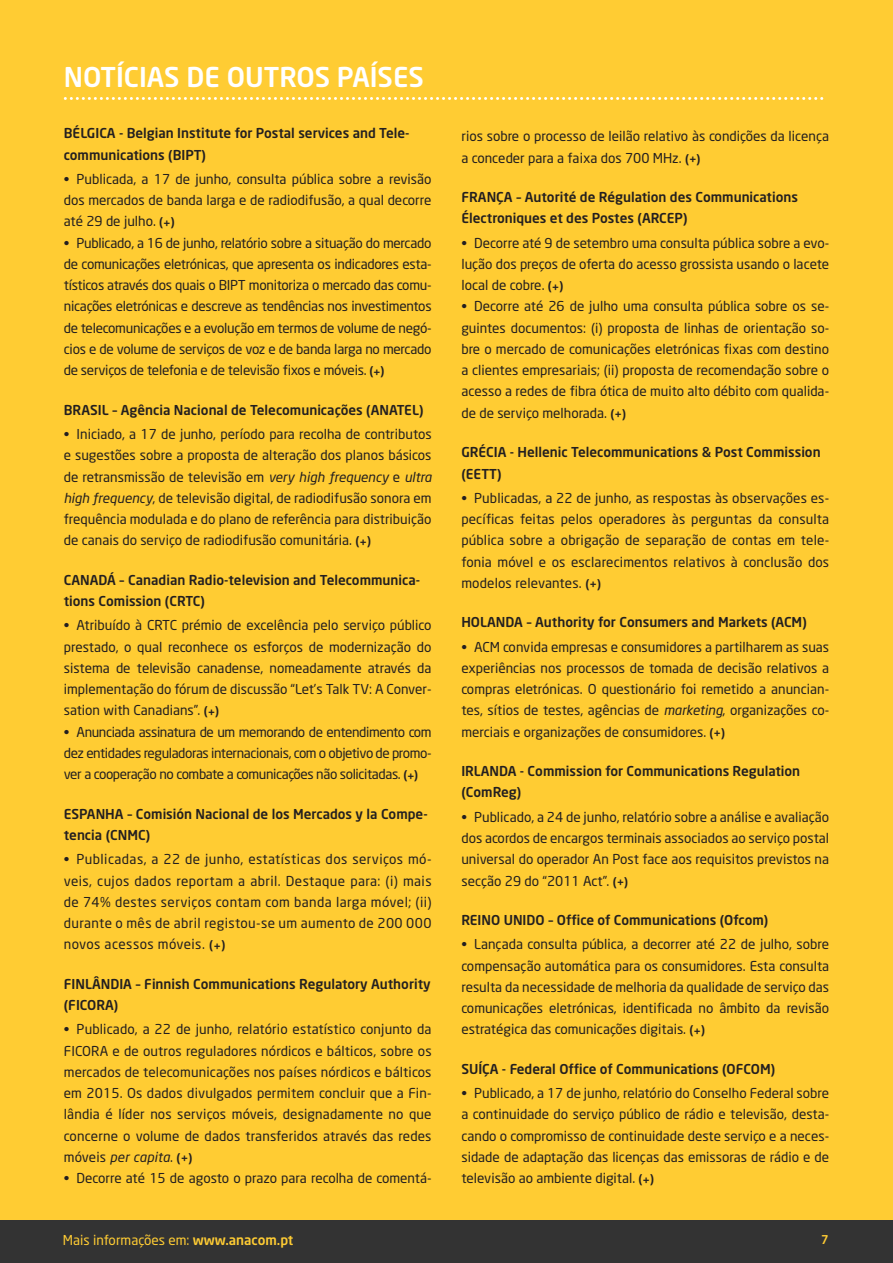
<style>
.page{position:relative;width:893px;height:1263px;background:#fff}
.page>*{position:absolute;margin:0;border:0;box-sizing:border-box;transform-origin:0 0}
.t1{font:500 27px "Neo Sans";color:#fff}
.t2{font:13.5px/21.3px "Neo Sans";color:#231f20;text-align:justify}
.t3{font:500 13.5px/21.3px "Neo Sans";color:#231f20}
.t4{font:13.5px "Neo Sans";color:#fc3}
.t5{font:500 12px "Neo Sans";color:#fc3}
.s1{font-weight:500;font-size:12px}
.s2{font-style:italic}
.s3{font-weight:500}
</style>
<div class="page">
<div style="left:0;top:0;width:893px;height:1220px;background:#fc3"></div>
<svg style="left:65px;top:97px;width:759px;height:3px"></svg>
<div style="left:0;top:1220px;width:893px;height:43px;background:#333"></div>
<h1 class="t1" style="left:64px;top:60px;width:362px">NOTÍCIAS DE OUTROS PAÍSES</h1>
<p class="t3" style="left:64px;top:122px;width:347px">BÉLGICA - Belgian Institute for Postal services and Tele&shy;communications (BIPT)</p>
<p class="t2" style="left:64px;top:168px;width:369px">• Publicada, a 17 de junho, consulta pública sobre a revisão dos mercados de banda larga e de radiodifusão, a qual decorre até 29 de julho. <span class="s1">(</span><sub>+</sub><span class="s1">)</span></p>
<p class="t2" style="left:64px;top:232px;width:369px">• Publicado, a 16 de junho, relatório sobre a situação do mercado de comunicações eletrónicas, que apresenta os indicadores esta&shy;tísticos através dos quais o BIPT monitoriza o mercado das comu&shy;nicações eletrónicas e descreve as tendências nos investimentos de telecomunicações e a evolução em termos de volume de negó&shy;cios e de volume de serviços de voz e de banda larga no mercado de serviços de telefonia e de televisão fixos e móveis. <span class="s1">(</span><sub>+</sub><span class="s1">)</span></p>
<p class="t3" style="left:64px;top:399px;width:361px">BRASIL – Agência Nacional de Telecomunicações (ANATEL)</p>
<p class="t2" style="left:64px;top:423px;width:369px">• Iniciado, a 17 de junho, período para recolha de contributos e sugestões sobre a proposta de alteração dos planos básicos de retransmissão de televisão em <span class="s2">very high frequency</span> e <span class="s2">ultra high frequency</span>, de televisão digital, de radiodifusão sonora em frequência modulada e do plano de referência para distribuição de canais do serviço de radiodifusão comunitária. <span class="s1">(</span><sub>+</sub><span class="s1">)</span></p>
<p class="t3" style="left:64px;top:569px;width:358px">CANADÁ – Canadian Radio-television and Telecommunica&shy;tions Comission (CRTC)</p>
<p class="t2" style="left:64px;top:614px;width:369px">• Atribuído à CRTC prémio de excelência pelo serviço público prestado, o qual reconhece os esforços de modernização do sistema de televisão canadense, nomeadamente através da implementação do fórum de discussão “Let’s Talk TV: A Conver&shy;sation with Canadians”. <span class="s1">(</span><sub>+</sub><span class="s1">)</span></p>
<p class="t2" style="left:64px;top:721px;width:369px">• Anunciada assinatura de um memorando de entendimento com dez entidades reguladoras internacionais, com o objetivo de promo&shy;ver a cooperação no combate a comunicações não solicitadas. <span class="s1">(</span><sub>+</sub><span class="s1">)</span></p>
<p class="t3" style="left:64px;top:803px;width:365px">ESPANHA – Comisión Nacional de los Mercados y la Compe&shy;tencia (CNMC)</p>
<p class="t2" style="left:64px;top:848px;width:369px">• Publicadas, a 22 de junho, estatísticas dos serviços mó&shy;veis, cujos dados reportam a abril. Destaque para: (i) mais de 74% destes serviços contam com banda larga móvel; (ii) durante o mês de abril registou-se um aumento de 200 000 novos acessos móveis. <span class="s1">(</span><sub>+</sub><span class="s1">)</span></p>
<p class="t3" style="left:64px;top:973px;width:368px">FINLÂNDIA – Finnish Communications Regulatory Authority (FICORA)</p>
<p class="t2" style="left:64px;top:1018px;width:369px">• Publicado, a 22 de junho, relatório estatístico conjunto da FICORA e de outros reguladores nórdicos e bálticos, sobre os mercados de telecomunicações nos países nórdicos e bálticos em 2015. Os dados divulgados permitem concluir que a Fin&shy;lândia é líder nos serviços móveis, designadamente no que concerne o volume de dados transferidos através das redes móveis <span class="s2">per capita</span>. <span class="s1">(</span><sub>+</sub><span class="s1">)</span></p>
<p class="t2" style="left:64px;top:1167px;width:369px">• Decorre até 15 de agosto o prazo para recolha de comentá-</p>
<p class="t2" style="left:461px;top:126px;width:369px">rios sobre o processo de leilão relativo às condições da licença a conceder para a faixa dos 700 MHz. <span class="s1">(</span><sub>+</sub><span class="s1">)</span></p>
<p class="t3" style="left:461px;top:186px;width:338px">FRANÇA – Autorité de Régulation des Communications<br>Électroniques et des Postes (ARCEP)</p>
<p class="t2" style="left:461px;top:232px;width:369px">• Decorre até 9 de setembro uma consulta pública sobre a evo&shy;lução dos preços de oferta do acesso grossista usando o lacete local de cobre. <span class="s1">(</span><sub>+</sub><span class="s1">)</span></p>
<p class="t2" style="left:461px;top:296px;width:369px">• Decorre até 26 de julho uma consulta pública sobre os se&shy;guintes documentos: (i) proposta de linhas de orientação so&shy;bre o mercado de comunicações eletrónicas fixas com destino a clientes empresariais; (ii) proposta de recomendação sobre o acesso a redes de fibra ótica de muito alto débito com qualida&shy;de de serviço melhorada. <span class="s1">(</span><sub>+</sub><span class="s1">)</span></p>
<p class="t3" style="left:461px;top:441px;width:361px">GRÉCIA - Hellenic Telecommunications &amp; Post Commission (EETT)</p>
<p class="t2" style="left:461px;top:487px;width:369px">• Publicadas, a 22 de junho, as respostas às observações es&shy;pecíficas feitas pelos operadores às perguntas da consulta pública sobre a obrigação de separação de contas em tele&shy;fonia móvel e os esclarecimentos relativos à conclusão dos modelos relevantes. <span class="s1">(</span><sub>+</sub><span class="s1">)</span></p>
<p class="t3" style="left:461px;top:611px;width:347px">HOLANDA – Authority for Consumers and Markets (ACM)</p>
<p class="t2" style="left:461px;top:636px;width:369px">• ACM convida empresas e consumidores a partilharem as suas experiências nos processos de tomada de decisão relativos a compras eletrónicas. O questionário foi remetido a anuncian&shy;tes, sítios de testes, agências de <span class="s2">marketing</span>, organizações co&shy;merciais e organizações de consumidores. <span class="s1">(</span><sub>+</sub><span class="s1">)</span></p>
<p class="t3" style="left:461px;top:760px;width:340px">IRLANDA - Commission for Communications Regulation (ComReg)</p>
<p class="t2" style="left:461px;top:806px;width:369px">• Publicado, a 24 de junho, relatório sobre a análise e avaliação dos acordos de encargos terminais associados ao serviço postal universal do operador An Post face aos requisitos previstos na secção 29 do “2011 Act”. <span class="s1">(</span><sub>+</sub><span class="s1">)</span></p>
<p class="t3" style="left:461px;top:909px;width:309px">REINO UNIDO – Office of Communications (Ofcom)</p>
<p class="t2" style="left:461px;top:933px;width:369px">• Lançada consulta pública, a decorrer até 22 de julho, sobre compensação automática para os consumidores. Esta consulta resulta da necessidade de melhoria da qualidade de serviço das comunicações eletrónicas, identificada no âmbito da revisão estratégica das comunicações digitais. <span class="s1">(</span><sub>+</sub><span class="s1">)</span></p>
<p class="t3" style="left:461px;top:1058px;width:315px">SUÍÇA - Federal Office of Communications (OFCOM)</p>
<p class="t2" style="left:461px;top:1082px;width:369px">• Publicado, a 17 de junho, relatório do Conselho Federal sobre a continuidade do serviço público de rádio e televisão, desta&shy;cando o compromisso de continuidade deste serviço e a neces&shy;sidade de adaptação das licenças das emissoras de rádio e de televisão ao ambiente digital. <span class="s1">(</span><sub>+</sub><span class="s1">)</span></p>
<p class="t4" style="left:63px;top:1231px;width:232px">Mais informações em: <span class="s3">www.anacom.pt</span></p>
<p class="t5" style="left:821px;top:1232px;width:9px">7</p>
</div>
